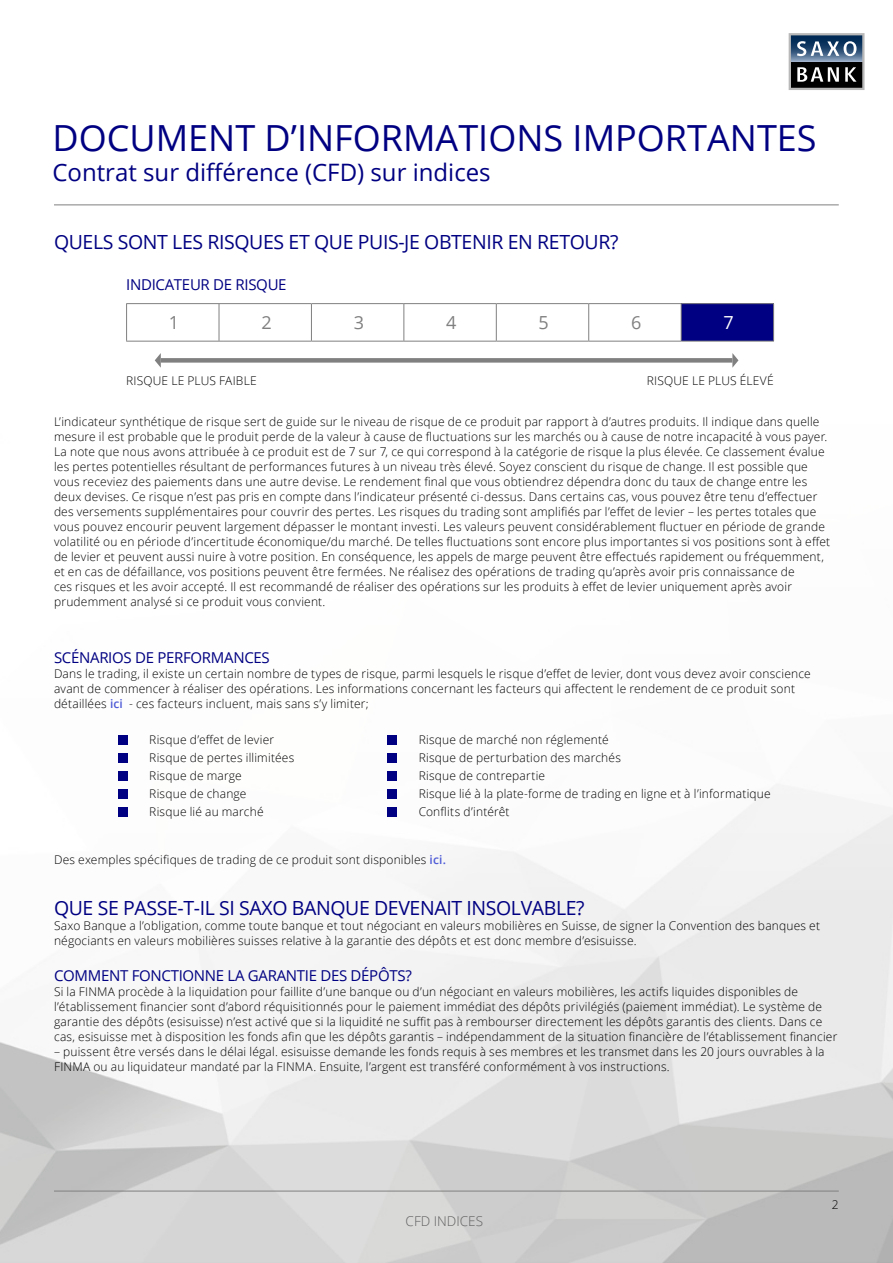
<style>
.page{position:relative;width:893px;height:1263px;background:#fff}
.page>*{position:absolute;margin:0;border:0;box-sizing:border-box;transform-origin:0 0}
.t1{font:36px "Open Sans";color:#000082}
.t2{font:24px "Open Sans";color:#000082}
.t3{font:19.5px "Open Sans";letter-spacing:-.02em;color:#000082}
.t4{font:18px "Open Sans";color:#808080}
.t5{font:18px "Open Sans";color:#fff}
.t6{font:15px "Open Sans";letter-spacing:-.02em;color:#000082}
.t7{font:300 13.5px "Open Sans";color:#616161}
.t8{font:300 12px/15px "Open Sans";letter-spacing:.015em;color:#000}
.s1{font-weight:600;color:#4f5cd6}
</style>
<div class="page">
<img style="left:0;top:735px;width:893px;height:528px">
<hr style="left:54px;top:1191px;width:785px;height:1px;background:#808080">
<hr style="left:54px;top:204px;width:785px;height:1px;background:#808080">
<div style="left:681px;top:304px;width:93px;height:37px;background:#000082"></div>
<hr style="left:126px;top:303px;width:93px;height:1px;background:#808080">
<hr style="left:126px;top:304px;width:1px;height:37px;background:#808080">
<hr style="left:219px;top:303px;width:92px;height:1px;background:#808080">
<hr style="left:219px;top:304px;width:1px;height:37px;background:#808080">
<hr style="left:311px;top:303px;width:93px;height:1px;background:#808080">
<hr style="left:311px;top:304px;width:1px;height:37px;background:#808080">
<hr style="left:404px;top:303px;width:92px;height:1px;background:#808080">
<hr style="left:403px;top:304px;width:1px;height:37px;background:#808080">
<hr style="left:496px;top:303px;width:93px;height:1px;background:#808080">
<hr style="left:496px;top:304px;width:1px;height:37px;background:#808080">
<hr style="left:589px;top:303px;width:92px;height:1px;background:#808080">
<hr style="left:588px;top:304px;width:1px;height:37px;background:#808080">
<hr style="left:681px;top:303px;width:93px;height:1px;background:#808080">
<hr style="left:681px;top:304px;width:1px;height:37px;background:#808080">
<hr style="left:773px;top:304px;width:1px;height:37px;background:#808080">
<hr style="left:126px;top:341px;width:93px;height:1px;background:#808080">
<hr style="left:219px;top:341px;width:92px;height:1px;background:#808080">
<hr style="left:311px;top:341px;width:93px;height:1px;background:#808080">
<hr style="left:404px;top:341px;width:92px;height:1px;background:#808080">
<hr style="left:496px;top:341px;width:93px;height:1px;background:#808080">
<hr style="left:589px;top:341px;width:92px;height:1px;background:#808080">
<hr style="left:681px;top:341px;width:93px;height:1px;background:#808080">
<div style="left:161px;top:358px;width:571px;height:5px;background:#808080"></div>
<svg style="left:155px;top:353px;width:6px;height:15px"></svg>
<svg style="left:732px;top:353px;width:6px;height:15px"></svg>
<div style="left:118px;top:735px;width:9px;height:9px;background:#000082"></div>
<div style="left:118px;top:753px;width:9px;height:9px;background:#000082"></div>
<div style="left:118px;top:771px;width:9px;height:9px;background:#000082"></div>
<div style="left:118px;top:789px;width:9px;height:9px;background:#000082"></div>
<div style="left:118px;top:807px;width:9px;height:9px;background:#000082"></div>
<div style="left:387px;top:735px;width:10px;height:9px;background:#000082"></div>
<div style="left:387px;top:753px;width:10px;height:9px;background:#000082"></div>
<div style="left:387px;top:771px;width:10px;height:9px;background:#000082"></div>
<div style="left:387px;top:789px;width:10px;height:9px;background:#000082"></div>
<div style="left:387px;top:807px;width:10px;height:9px;background:#000082"></div>
<svg style="left:789px;top:33px;width:75px;height:57px;background:#525e6c"></svg>
<h1 class="t1" style="left:52px;top:113px;width:766px">DOCUMENT D’INFORMATIONS IMPORTANTES</h1>
<h2 class="t2" style="left:52px;top:156px;width:440px">Contrat sur différence (CFD) sur indices</h2>
<h3 class="t3" style="left:54px;top:228px;width:566px">QUELS SONT LES RISQUES ET QUE PUIS-JE OBTENIR EN RETOUR?</h3>
<p class="t6" style="left:126px;top:274px;width:162px">INDICATEUR DE RISQUE</p>
<h3 class="t4" style="left:169px;top:310px;width:12px">1</h3>
<h3 class="t4" style="left:261px;top:310px;width:12px">2</h3>
<h3 class="t4" style="left:354px;top:310px;width:12px">3</h3>
<h3 class="t4" style="left:446px;top:310px;width:12px">4</h3>
<h3 class="t4" style="left:539px;top:310px;width:12px">5</h3>
<h3 class="t4" style="left:631px;top:310px;width:12px">6</h3>
<h3 class="t5" style="left:723px;top:310px;width:12px">7</h3>
<p class="t8" style="left:126px;top:373px;width:132px">RISQUE LE PLUS FAIBLE</p>
<p class="t8" style="left:647px;top:373px;width:129px">RISQUE LE PLUS ÉLEVÉ</p>
<p class="t8" style="left:54px;top:414px;width:778px">L’indicateur synthétique de risque sert de guide sur le niveau de risque de ce produit par rapport à d’autres produits. Il indique dans quelle mesure il est probable que le produit perde de la valeur à cause de fluctuations sur les marchés ou à cause de notre incapacité à vous payer.<br>La note que nous avons attribuée à ce produit est de 7 sur 7, ce qui correspond à la catégorie de risque la plus élevée. Ce classement évalue les pertes potentielles résultant de performances futures à un niveau très élevé. Soyez conscient du risque de change. Il est possible que vous receviez des paiements dans une autre devise. Le rendement final que vous obtiendrez dépendra donc du taux de change entre les deux devises. Ce risque n’est pas pris en compte dans l’indicateur présenté ci-dessus. Dans certains cas, vous pouvez être tenu d’effectuer des versements supplémentaires pour couvrir des pertes. Les risques du trading sont amplifiés par l’effet de levier – les pertes totales que vous pouvez encourir peuvent largement dépasser le montant investi. Les valeurs peuvent considérablement fluctuer en période de grande volatilité ou en période d’incertitude économique/du marché. De telles fluctuations sont encore plus importantes si vos positions sont à effet de levier et peuvent aussi nuire à votre position. En conséquence, les appels de marge peuvent être effectués rapidement ou fréquemment, et en cas de défaillance, vos positions peuvent être fermées. Ne réalisez des opérations de trading qu’après avoir pris connaissance de<br>ces risques et les avoir accepté. Il est recommandé de réaliser des opérations sur les produits à effet de levier uniquement après avoir prudemment analysé si ce produit vous convient.</p>
<p class="t6" style="left:54px;top:647px;width:217px">SCÉNARIOS DE PERFORMANCES</p>
<p class="t8" style="left:54px;top:666px;width:758px">Dans le trading, il existe un certain nombre de types de risque, parmi lesquels le risque d’effet de levier, dont vous devez avoir conscience avant de commencer à réaliser des opérations. Les informations concernant les facteurs qui affectent le rendement de ce produit sont détaillées <span class="s1">ici</span> - ces facteurs incluent, mais sans s’y limiter;</p>
<p class="t8" style="left:149px;top:731px;width:147px;line-height:18px">Risque d’effet de levier<br>Risque de pertes illimitées<br>Risque de marge<br>Risque de change<br>Risque lié au marché</p>
<p class="t8" style="left:419px;top:731px;width:354px;line-height:18px">Risque de marché non réglementé<br>Risque de perturbation des marchés<br>Risque de contrepartie<br>Risque lié à la plate-forme de trading en ligne et à l’informatique Conflits d’intérêt</p>
<p class="t8" style="left:54px;top:852px;width:394px">Des exemples spécifiques de trading de ce produit sont disponibles <span class="s1">ici.</span></p>
<h3 class="t3" style="left:54px;top:895px;width:532px">QUE SE PASSE-T-IL SI SAXO BANQUE DEVENAIT INSOLVABLE?</h3>
<p class="t8" style="left:54px;top:918px;width:768px">Saxo Banque a l’obligation, comme toute banque et tout négociant en valeurs mobilières en Suisse, de signer la Convention des banques et négociants en valeurs mobilières suisses relative à la garantie des dépôts et est donc membre d’esisuisse.</p>
<p class="t6" style="left:54px;top:966px;width:359px">COMMENT FONCTIONNE LA GARANTIE DES DÉPÔTS?</p>
<p class="t8" style="left:54px;top:984px;width:785px">Si la FINMA procède à la liquidation pour faillite d’une banque ou d’un négociant en valeurs mobilières, les actifs liquides disponibles de l’établissement financier sont d’abord réquisitionnés pour le paiement immédiat des dépôts privilégiés (paiement immédiat). Le système de garantie des dépôts (esisuisse) n’est activé que si la liquidité ne suffit pas à rembourser directement les dépôts garantis des clients. Dans ce cas, esisuisse met à disposition les fonds afin que les dépôts garantis – indépendamment de la situation financière de l’établissement financier</p>
<p class="t8" style="left:54px;top:1044px;width:772px">– puissent être versés dans le délai légal. esisuisse demande les fonds requis à ses membres et les transmet dans les 20 jours ouvrables à la<br>FINMA ou au liquidateur mandaté par la FINMA. Ensuite, l’argent est transféré conformément à vos instructions.</p>
<p class="t7" style="left:406px;top:1211px;width:79px">CFD INDICES</p>
<p class="t8" style="left:832px;top:1197px;width:8px">2</p>
</div>
